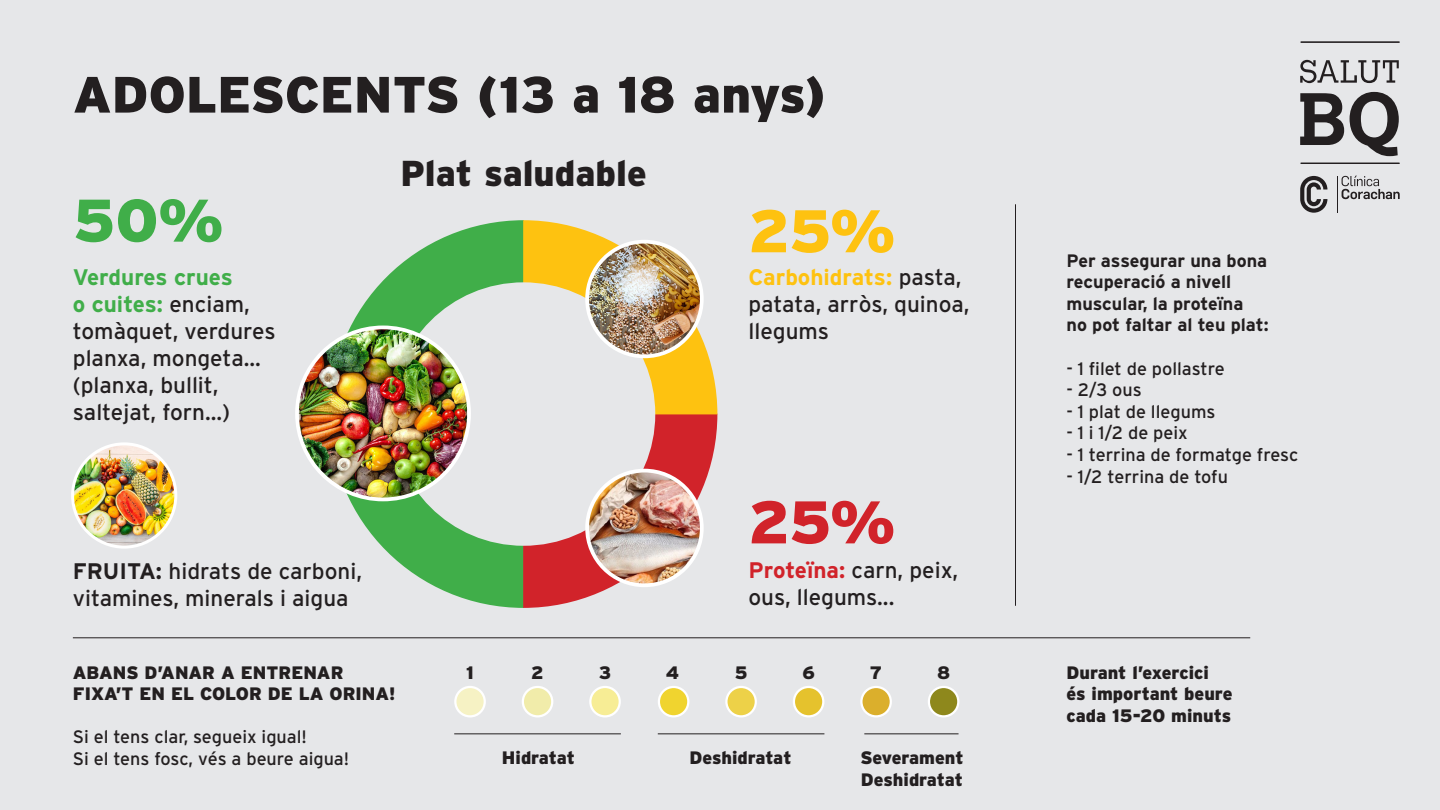
<style>
.page{position:relative;width:1440px;height:810px;background:#e6e7e9}
.page>*{position:absolute;margin:0;border:0;box-sizing:border-box;transform-origin:0 0}
.t1{font:900 60px "Interstate";color:#40ae49}
.t2{font:900 60px "Interstate";color:#fec210}
.t3{font:900 60px "Interstate";color:#d1232a}
.t4{font:900 51px "Interstate";color:#231f20}
.t5{font:900 36px "Interstate";color:#231f20}
.t6{font:22.5px/27px "Interstate";color:#231f20}
.t7{font:18px "Interstate";color:#231f20}
.t8{font:900 18px/21.6px "Interstate";color:#231f20}
.t9{font:700 18px/21.6px "Interstate";color:#231f20}
.s1{font-weight:700;color:#40ae49}
.s2{font-weight:700}
.s3{font-weight:700;color:#fec210}
.s4{font-weight:700;color:#d1232a}
</style>
<div class="page">
<svg style="left:330px;top:220px;width:193px;height:388px;fill:#40ae49"></svg>
<svg style="left:523px;top:220px;width:194px;height:388px"></svg>
<div style="left:392px;top:282px;width:263px;height:264px;background:#e6e7e9;border-radius:50%"></div>
<img style="left:587px;top:471px;width:115px;height:114px;border-radius:57px">
<div style="left:585px;top:469px;width:119px;height:118px;border:4px solid #fff;border-radius:50%"></div>
<img style="left:587px;top:242px;width:115px;height:114px;border-radius:57px">
<div style="left:585px;top:240px;width:119px;height:118px;border:4px solid #fff;border-radius:50%"></div>
<img style="left:297px;top:327px;width:172px;height:172px;border-radius:86px">
<div style="left:295px;top:326px;width:176px;height:175px;border:4px solid #fff;border-radius:50%"></div>
<hr style="left:1015px;top:204px;width:1px;height:402px;background:#231f20">
<div style="left:455px;top:687px;width:30px;height:29px;background:#f6f2c4;border-radius:50%"></div>
<div style="left:454px;top:686px;width:32px;height:32px;border:2px solid #fff;border-radius:50%"></div>
<div style="left:659px;top:687px;width:29px;height:29px;background:#f0d42f;border-radius:50%"></div>
<div style="left:658px;top:686px;width:31px;height:32px;border:2px solid #fff;border-radius:50%"></div>
<div style="left:523px;top:687px;width:29px;height:29px;background:#f1ecaa;border-radius:50%"></div>
<div style="left:522px;top:686px;width:31px;height:32px;border:2px solid #fff;border-radius:50%"></div>
<div style="left:726px;top:687px;width:30px;height:29px;background:#edd148;border-radius:50%"></div>
<div style="left:725px;top:686px;width:32px;height:32px;border:2px solid #fff;border-radius:50%"></div>
<div style="left:861px;top:687px;width:30px;height:29px;background:#dbaf2c;border-radius:50%"></div>
<div style="left:860px;top:686px;width:32px;height:32px;border:2px solid #fff;border-radius:50%"></div>
<div style="left:590px;top:687px;width:30px;height:29px;background:#f7ed95;border-radius:50%"></div>
<div style="left:589px;top:686px;width:32px;height:32px;border:2px solid #fff;border-radius:50%"></div>
<div style="left:794px;top:687px;width:29px;height:29px;background:#e5c22d;border-radius:50%"></div>
<div style="left:793px;top:686px;width:31px;height:32px;border:2px solid #fff;border-radius:50%"></div>
<div style="left:929px;top:687px;width:29px;height:29px;background:#8e881c;border-radius:50%"></div>
<div style="left:928px;top:686px;width:31px;height:32px;border:2px solid #fff;border-radius:50%"></div>
<hr style="left:454px;top:733px;width:167px;height:1px;background:#231f20">
<hr style="left:73px;top:638px;width:1177px;height:1px;background:#231f20">
<hr style="left:658px;top:733px;width:166px;height:1px;background:#231f20">
<hr style="left:864px;top:733px;width:95px;height:1px;background:#231f20">
<svg style="left:1300px;top:60px;width:99px;height:23px"></svg>
<svg style="left:1300px;top:92px;width:99px;height:64px"></svg>
<hr style="left:1301px;top:42px;width:99px;height:1px;background:#231f20">
<hr style="left:1301px;top:163px;width:99px;height:1px;background:#231f20">
<svg style="left:1300px;top:176px;width:27px;height:37px"></svg>
<svg style="left:1342px;top:176px;width:58px;height:23px"></svg>
<hr style="left:1337px;top:176px;width:1px;height:37px;background:#231f20">
<img style="left:73px;top:444px;width:103px;height:103px;border-radius:52px">
<div style="left:71px;top:442px;width:106px;height:107px;border:3px solid #fff;border-radius:50%"></div>
<p class="t4" style="left:73px;top:65px;width:754px">ADOLESCENTS (13 a 18 anys)</p>
<p class="t5" style="left:401px;top:153px;width:248px">Plat saludable</p>
<p class="t1" style="left:73px;top:186px;width:152px">50%</p>
<p class="t2" style="left:748px;top:197px;width:148px">25%</p>
<p class="t6" style="left:73px;top:263px;width:204px"><span class="s1">Verdures crues<br>o cuites:</span> enciam, tomàquet, verdures planxa, mongeta... (planxa, bullit, saltejat, forn...)</p>
<p class="t6" style="left:73px;top:557px;width:291px"><span class="s2">FRUITA:</span> hidrats de carboni, vitamines, minerals i aigua</p>
<p class="t8" style="left:73px;top:661px;width:272px">ABANS D’ANAR A ENTRENAR</p>
<p class="t8" style="left:73px;top:683px;width:324px">FIXA’T EN EL COLOR DE LA ORINA!</p>
<p class="t7" style="left:73px;top:727px;width:236px">Si el tens clar, segueix igual!</p>
<p class="t7" style="left:73px;top:749px;width:278px">Si el tens fosc, vés a beure aigua!</p>
<p class="t6" style="left:748px;top:263px;width:223px"><span class="s3">Carbohidrats:</span> pasta, patata, arròs, quinoa, llegums</p>
<p class="t3" style="left:748px;top:488px;width:148px">25%</p>
<p class="t6" style="left:748px;top:557px;width:211px"><span class="s4">Proteïna:</span> carn, peix, ous, llegums...</p>
<p class="t8" style="left:466px;top:661px;width:9px">1</p>
<p class="t8" style="left:531px;top:661px;width:14px">2</p>
<p class="t8" style="left:599px;top:661px;width:14px">3</p>
<p class="t8" style="left:666px;top:661px;width:15px">4</p>
<p class="t8" style="left:735px;top:661px;width:14px">5</p>
<p class="t8" style="left:802px;top:661px;width:14px">6</p>
<p class="t8" style="left:870px;top:661px;width:14px">7</p>
<p class="t8" style="left:937px;top:661px;width:15px">8</p>
<p class="t8" style="left:502px;top:747px;width:74px">Hidratat</p>
<p class="t8" style="left:689px;top:747px;width:104px">Deshidratat</p>
<p class="t8" style="left:860px;top:747px;width:105px">Severament<br>Deshidratat</p>
<p class="t9" style="left:1066px;top:249px;width:202px">Per assegurar una bona recuperació a nivell muscular, la proteïna</p>
<p class="t9" style="left:1066px;top:314px;width:204px">no pot faltar al teu plat:</p>
<p class="t7" style="left:1066px;top:358px;width:160px">- 1 filet de pollastre</p>
<p class="t7" style="left:1066px;top:380px;width:77px">- 2/3 ous</p>
<p class="t7" style="left:1066px;top:401px;width:151px">- 1 plat de llegums</p>
<p class="t7" style="left:1066px;top:423px;width:123px">- 1 i 1/2 de peix</p>
<p class="t7" style="left:1066px;top:445px;width:233px">- 1 terrina de formatge fresc</p>
<p class="t7" style="left:1066px;top:466px;width:163px">- 1/2 terrina de tofu</p>
<p class="t8" style="left:1066px;top:661px;width:144px">Durant l’exercici</p>
<p class="t8" style="left:1066px;top:683px;width:168px">és important beure cada 15-20 minuts</p>
</div>
